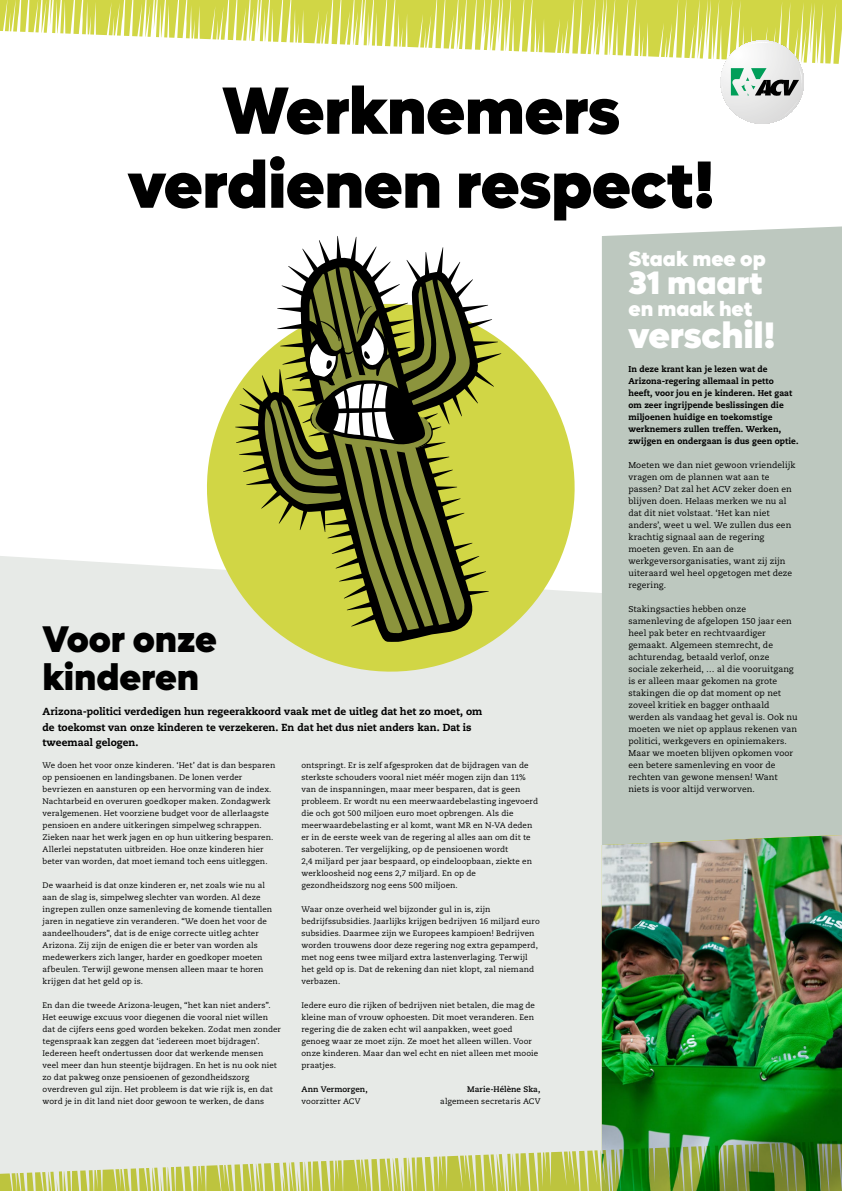
<style>
.page{position:relative;width:842px;height:1191px;background:#fff}
.page>*{position:absolute;margin:0;border:0;box-sizing:border-box;transform-origin:0 0}
.t1{font:900 67px/74px "Lufga";letter-spacing:-.01em;color:#000;text-align:center}
.t2{font:900 37.2px/37.7px "Lufga";letter-spacing:-.005em;color:#000}
.t3{font:900 37px "Lufga";letter-spacing:-.005em;color:#fff}
.t4{font:900 32.6px "Lufga";color:#fff}
.t5{font:900 21px "Lufga";color:#fff}
.t6{font:800 10.3px/15.4px "Caecilia LT Pro 85";color:#000}
.t7{font:8.5px/12px "Caecilia LT Pro 55 Roman";letter-spacing:.005em;color:#000}
.t8{font:800 8.5px/12px "Caecilia LT Pro 85";letter-spacing:.005em;color:#000}
.t9{font:8px/12px "Caecilia LT Pro 55 Roman";letter-spacing:.01em;color:#000}
.t10{font:700 8px "Caecilia LT Pro 75";letter-spacing:.005em;color:#000}
</style>
<div class="page">
<svg style="left:0;top:0;width:842px;height:64px;fill:#d2d74b"></svg>
<div style="left:0;top:556px;width:602px;height:574px;background:#e7eae7"></div>
<svg style="left:187px;top:340px;width:408px;height:351px"></svg>
<svg style="left:258px;top:626px;width:221px;height:16px;background:#a5a946"></svg>
<svg style="left:235px;top:236px;width:266px;height:390px"></svg>
<div style="left:602px;top:226px;width:240px;height:609px;background:#bdc8bf"></div>
<svg style="left:721px;top:40px;width:83px;height:84px"></svg>
<img style="left:602px;top:835px;width:240px;height:295px">
<svg style="left:0;top:1130px;width:842px;height:61px;background:#b2c58b"></svg>
<h1 class="t1" style="left:128px;top:74px;width:588px">Werknemers verdienen respect!</h1>
<h3 class="t5" style="left:628px;top:245px;width:139px">Staak mee op</h3>
<h3 class="t4" style="left:628px;top:263px;width:136px">31 maart</h3>
<h3 class="t5" style="left:628px;top:295px;width:126px">en maak het</h3>
<h3 class="t3" style="left:628px;top:312px;width:148px">verschil!</h3>
<h2 class="t2" style="left:43px;top:620px;width:176px">Voor onze kinderen</h2>
<p class="t6" style="left:43px;top:704px;width:441px">Arizona-politici verdedigen hun regeerakkoord vaak met de uitleg dat het zo moet, om de toekomst van onze kinderen te verzekeren. En dat het dus niet anders kan. Dat is tweemaal gelogen.</p>
<p class="t9" style="left:43px;top:758px;width:234px">We doen het voor onze kinderen. ‘Het’ dat is dan besparen op pensioenen en landingsbanen. De lonen verder bevriezen en aansturen op een hervorming van de index.<br>Nachtarbeid en overuren goedkoper maken. Zondagwerk veralgemenen. Het voorziene budget voor de allerlaagste pensioen en andere uitkeringen simpelweg schrappen.<br>Zieken naar het werk jagen en op hun uitkering besparen.<br>Allerlei nepstatuten uitbreiden. Hoe onze kinderen hier beter van worden, dat moet iemand toch eens uitleggen.</p>
<p class="t9" style="left:43px;top:878px;width:231px">De waarheid is dat onze kinderen er, net zoals wie nu al aan de slag is, simpelweg slechter van worden. Al deze ingrepen zullen onze samenleving de komende tientallen jaren in negatieve zin veranderen. “We doen het voor de aandeelhouders”, dat is de enige correcte uitleg achter Arizona. Zij zijn de enigen die er beter van worden als medewerkers zich langer, harder en goedkoper moeten afbeulen. Terwijl gewone mensen alleen maar te horen krijgen dat het geld op is.</p>
<p class="t9" style="left:43px;top:998px;width:240px">En dan die tweede Arizona-leugen, “het kan niet anders”.<br>Het eeuwige excuus voor diegenen die vooral niet willen dat de cijfers eens goed worden bekeken. Zodat men zonder tegenspraak kan zeggen dat ‘iedereen moet bijdragen’.<br>Iedereen heeft ondertussen door dat werkende mensen veel meer dan hun steentje bijdragen. En het is nu ook niet zo dat pakweg onze pensioenen of gezondheidszorg overdreven gul zijn. Het probleem is dat wie rijk is, en dat word je in dit land niet door gewoon te werken, de dans</p>
<p class="t9" style="left:301px;top:758px;width:238px">ontspringt. Er is zelf afgesproken dat de bijdragen van de sterkste schouders vooral niet méér mogen zijn dan 11% van de inspanningen, maar meer besparen, dat is geen probleem. Er wordt nu een meerwaardebelasting ingevoerd die och got 500 miljoen euro moet opbrengen. Als die meerwaardebelasting er al komt, want MR en N-VA deden er in de eerste week van de regering al alles aan om dit te saboteren. Ter vergelijking, op de pensioenen wordt<br>2,4 miljard per jaar bespaard, op eindeloopbaan, ziekte en werkloosheid nog eens 2,7 miljard. En op de gezondheidszorg nog eens 500 miljoen.</p>
<p class="t9" style="left:301px;top:902px;width:240px">Waar onze overheid wel bijzonder gul in is, zijn bedrijfssubsidies. Jaarlijks krijgen bedrijven 16 miljard euro subsidies. Daarmee zijn we Europees kampioen! Bedrijven worden trouwens door deze regering nog extra gepamperd, met nog eens twee miljard extra lastenverlaging. Terwijl het geld op is. Dat de rekening dan niet klopt, zal niemand verbazen.</p>
<p class="t9" style="left:301px;top:998px;width:238px">Iedere euro die rijken of bedrijven niet betalen, die mag de kleine man of vrouw ophoesten. Dit moet veranderen. Een regering die de zaken echt wil aanpakken, weet goed genoeg waar ze moet zijn. Ze moet het alleen willen. Voor onze kinderen. Maar dan wel echt en niet alleen met mooie praatjes.</p>
<p class="t10" style="left:301px;top:1083px;width:68px">Ann Vermorgen,</p>
<p class="t10" style="left:467px;top:1083px;width:75px">Marie-Hélène Ska,</p>
<p class="t9" style="left:301px;top:1094px;width:61px">voorzitter ACV</p>
<p class="t9" style="left:440px;top:1094px;width:102px">algemeen secretaris ACV</p>
<p class="t8" style="left:628px;top:362px;width:172px">In deze krant kan je lezen wat de Arizona-regering allemaal in petto heeft, voor jou en je kinderen. Het gaat om zeer ingrijpende beslissingen die miljoenen huidige en toekomstige werknemers zullen treffen. Werken, zwijgen en ondergaan is dus geen optie.</p>
<p class="t7" style="left:628px;top:458px;width:169px">Moeten we dan niet gewoon vriendelijk vragen om de plannen wat aan te passen? Dat zal het ACV zeker doen en blijven doen. Helaas merken we nu al dat dit niet volstaat. ‘Het kan niet anders’, weet u wel. We zullen dus een krachtig signaal aan de regering moeten geven. En aan de werkgeversorganisaties, want zij zijn uiteraard wel heel opgetogen met deze regering.</p>
<p class="t7" style="left:628px;top:602px;width:171px">Stakingsacties hebben onze samenleving de afgelopen 150 jaar een heel pak beter en rechtvaardiger gemaakt. Algemeen stemrecht, de achturendag, betaald verlof, onze sociale zekerheid, … al die vooruitgang is er alleen maar gekomen na grote stakingen die op dat moment op net zoveel kritiek en bagger onthaald werden als vandaag het geval is. Ook nu moeten we niet op applaus rekenen van politici, werkgevers en opiniemakers.<br>Maar we moeten blijven opkomen voor een betere samenleving en voor de rechten van gewone mensen! Want niets is voor altijd verworven.</p>
</div>
